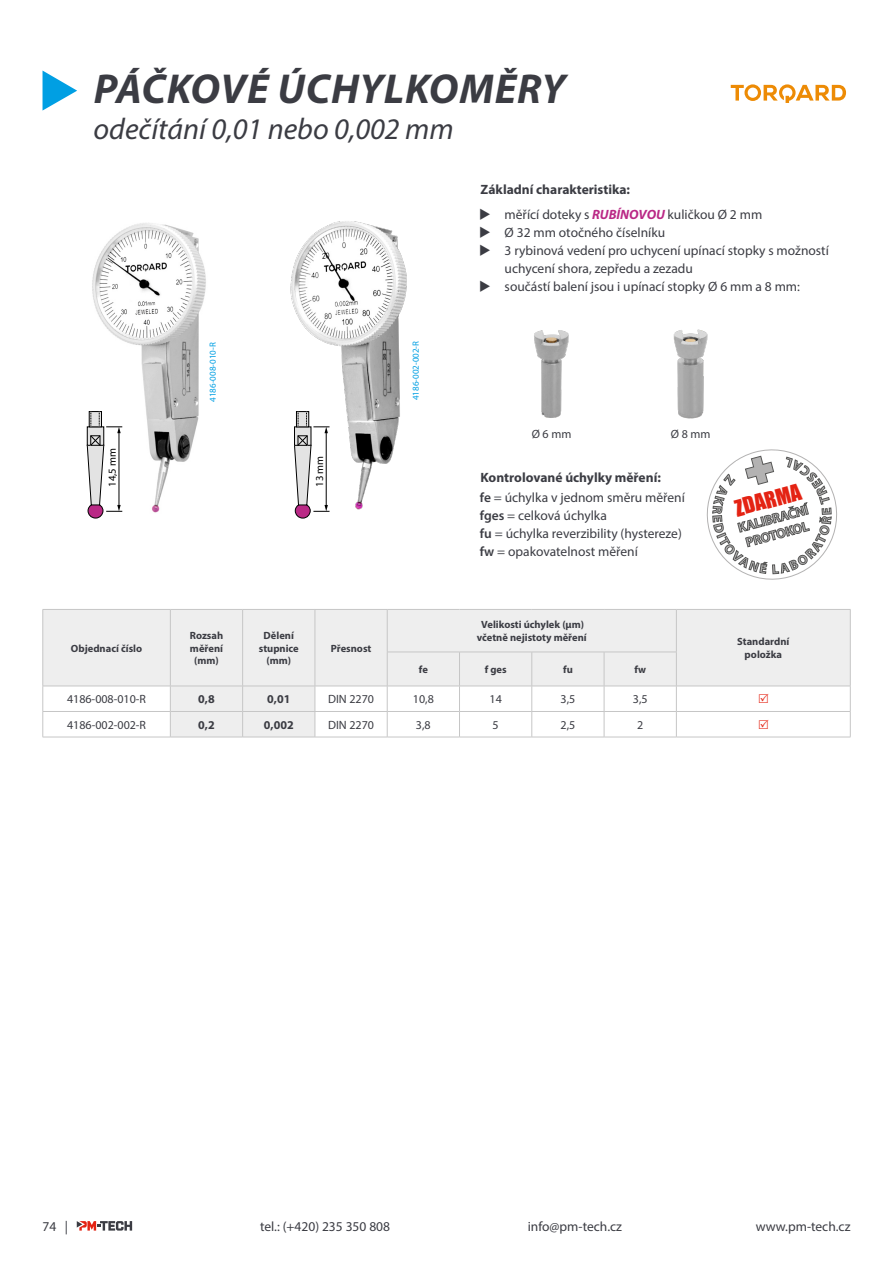
<style>
.page{position:relative;width:893px;height:1263px;background:#fff}
.page>*{position:absolute;margin:0;border:0;box-sizing:border-box;transform-origin:0 0}
.t1{font:italic 700 42px "Myriad Pro";letter-spacing:.02em;color:#3b3c43}
.t2{font:italic 30px "Myriad Pro";color:#3b3c43}
.t3{font:21px "Impact";color:#e42313}
.t4{font:13.5px/18px "Myriad Pro";color:#3b3c43}
.t5{font:700 13.5px/20.9px "Myriad Pro";color:#3b3c43}
.t6{font:700 13.35px/16px "Myriad Pro";color:#b3b2b2}
.t7{font:12px "Myriad Pro";color:#3b3c43}
.t8{font:700 12px "Myriad Pro";color:#3b3c43}
.t9{font:10.65px "Myriad Pro";color:#000}
.t10{font:700 10.5px/12.6px "Myriad Pro";color:#3b3c43;text-align:center}
.t11{font:9px "Myriad Pro";color:#009fe3}
.s1{font-weight:700;font-style:italic;color:#ba2986}
.s2{font-weight:600}
.s3{font-weight:400}
</style>
<div class="page">
<svg style="left:77px;top:1221px;width:55px;height:9px"></svg>
<svg style="left:44px;top:610px;width:806px;height:127px;fill:#eee"></svg>
<hr style="left:43px;top:609px;width:127px;height:1px;background:#c6c6c6">
<hr style="left:43px;top:610px;width:1px;height:42px;background:#c6c6c6">
<hr style="left:170px;top:609px;width:73px;height:1px;background:#c6c6c6">
<hr style="left:170px;top:610px;width:1px;height:42px;background:#c6c6c6">
<hr style="left:243px;top:609px;width:72px;height:1px;background:#c6c6c6">
<hr style="left:242px;top:610px;width:1px;height:42px;background:#c6c6c6">
<hr style="left:315px;top:609px;width:72px;height:1px;background:#c6c6c6">
<hr style="left:315px;top:610px;width:1px;height:42px;background:#c6c6c6">
<hr style="left:387px;top:609px;width:72px;height:1px;background:#c6c6c6">
<hr style="left:387px;top:610px;width:1px;height:42px;background:#c6c6c6">
<hr style="left:459px;top:609px;width:73px;height:1px;background:#c6c6c6">
<hr style="left:532px;top:609px;width:72px;height:1px;background:#c6c6c6">
<hr style="left:604px;top:609px;width:72px;height:1px;background:#c6c6c6">
<hr style="left:676px;top:609px;width:174px;height:1px;background:#c6c6c6">
<hr style="left:676px;top:610px;width:1px;height:42px;background:#c6c6c6">
<hr style="left:850px;top:610px;width:1px;height:42px;background:#c6c6c6">
<hr style="left:43px;top:652px;width:1px;height:34px;background:#c6c6c6">
<hr style="left:170px;top:652px;width:1px;height:34px;background:#c6c6c6">
<hr style="left:242px;top:652px;width:1px;height:34px;background:#c6c6c6">
<hr style="left:315px;top:652px;width:1px;height:34px;background:#c6c6c6">
<hr style="left:387px;top:652px;width:72px;height:1px;background:#c6c6c6">
<hr style="left:387px;top:652px;width:1px;height:34px;background:#c6c6c6">
<hr style="left:459px;top:652px;width:73px;height:1px;background:#c6c6c6">
<hr style="left:459px;top:652px;width:1px;height:34px;background:#c6c6c6">
<hr style="left:532px;top:652px;width:72px;height:1px;background:#c6c6c6">
<hr style="left:531px;top:652px;width:1px;height:34px;background:#c6c6c6">
<hr style="left:604px;top:652px;width:73px;height:1px;background:#c6c6c6">
<hr style="left:604px;top:652px;width:1px;height:34px;background:#c6c6c6">
<hr style="left:676px;top:652px;width:1px;height:34px;background:#c6c6c6">
<hr style="left:850px;top:652px;width:1px;height:34px;background:#c6c6c6">
<hr style="left:43px;top:686px;width:127px;height:1px;background:#c6c6c6">
<hr style="left:170px;top:686px;width:73px;height:1px;background:#c6c6c6">
<hr style="left:243px;top:686px;width:72px;height:1px;background:#c6c6c6">
<hr style="left:315px;top:686px;width:72px;height:1px;background:#c6c6c6">
<hr style="left:387px;top:686px;width:72px;height:1px;background:#c6c6c6">
<hr style="left:459px;top:686px;width:73px;height:1px;background:#c6c6c6">
<hr style="left:532px;top:686px;width:72px;height:1px;background:#c6c6c6">
<hr style="left:604px;top:686px;width:72px;height:1px;background:#c6c6c6">
<hr style="left:676px;top:686px;width:174px;height:1px;background:#c6c6c6">
<hr style="left:43px;top:711px;width:127px;height:1px;background:#c6c6c6">
<svg style="left:43px;top:686px;width:1px;height:51px"></svg>
<hr style="left:170px;top:711px;width:73px;height:1px;background:#c6c6c6">
<svg style="left:170px;top:687px;width:1px;height:50px"></svg>
<hr style="left:243px;top:711px;width:72px;height:1px;background:#c6c6c6">
<svg style="left:242px;top:687px;width:1px;height:50px"></svg>
<hr style="left:315px;top:711px;width:72px;height:1px;background:#c6c6c6">
<svg style="left:315px;top:686px;width:1px;height:51px"></svg>
<hr style="left:387px;top:711px;width:72px;height:1px;background:#c6c6c6">
<svg style="left:387px;top:686px;width:1px;height:51px"></svg>
<hr style="left:459px;top:711px;width:73px;height:1px;background:#c6c6c6">
<svg style="left:459px;top:687px;width:1px;height:50px"></svg>
<hr style="left:532px;top:711px;width:72px;height:1px;background:#c6c6c6">
<svg style="left:531px;top:686px;width:1px;height:51px"></svg>
<hr style="left:604px;top:711px;width:72px;height:1px;background:#c6c6c6">
<svg style="left:604px;top:686px;width:1px;height:51px"></svg>
<hr style="left:676px;top:711px;width:174px;height:1px;background:#c6c6c6">
<svg style="left:676px;top:687px;width:1px;height:50px"></svg>
<svg style="left:850px;top:686px;width:1px;height:51px"></svg>
<hr style="left:43px;top:737px;width:127px;height:1px;background:#c6c6c6">
<hr style="left:170px;top:737px;width:73px;height:1px;background:#c6c6c6">
<hr style="left:243px;top:737px;width:72px;height:1px;background:#c6c6c6">
<hr style="left:315px;top:737px;width:72px;height:1px;background:#c6c6c6">
<hr style="left:387px;top:737px;width:72px;height:1px;background:#c6c6c6">
<hr style="left:459px;top:737px;width:73px;height:1px;background:#c6c6c6">
<hr style="left:532px;top:737px;width:72px;height:1px;background:#c6c6c6">
<hr style="left:604px;top:737px;width:72px;height:1px;background:#c6c6c6">
<hr style="left:676px;top:737px;width:174px;height:1px;background:#c6c6c6">
<img style="left:534px;top:330px;width:35px;height:88px">
<img style="left:673px;top:329px;width:35px;height:90px">
<img style="left:88px;top:223px;width:118px;height:296px">
<div style="left:89px;top:411px;width:13px;height:16px;border:1px solid #000"></div>
<svg style="left:87px;top:412px;width:35px;height:106px"></svg>
<img style="left:290px;top:221px;width:117px;height:291px">
<div style="left:296px;top:411px;width:13px;height:16px;border:1px solid #000"></div>
<svg style="left:294px;top:412px;width:35px;height:106px"></svg>
<svg style="left:731px;top:84px;width:115px;height:18px"></svg>
<svg style="left:43px;top:71px;width:34px;height:40px"></svg>
<svg style="left:759px;top:694px;width:9px;height:9px"></svg>
<svg style="left:759px;top:719px;width:9px;height:10px"></svg>
<svg style="left:706px;top:449px;width:131px;height:131px"></svg>
<h1 class="t1" style="left:94px;top:61px;width:473px">PÁČKOVÉ ÚCHYLKOMĚRY</h1>
<h2 class="t2" style="left:94px;top:110px;width:361px">odečítání 0,01 nebo 0,002 mm</h2>
<p class="t5" style="left:481px;top:179px;width:151px">Základní charakteristika:</p>
<p class="t9" style="left:106px;top:487px;width:40px;rotate:-90deg">14,5 mm</p>
<p class="t10" style="left:71px;top:641px;width:73px">Objednací číslo</p>
<p class="t11" style="left:207px;top:402px;width:61px;rotate:-90deg">4186-008-010-R</p>
<p class="t9" style="left:313px;top:487px;width:33px;rotate:-90deg">13 mm</p>
<p class="t10" style="left:190px;top:629px;width:35px">Rozsah měření (mm)</p>
<p class="t10" style="left:259px;top:629px;width:42px">Dělení stupnice (mm)</p>
<p class="t10" style="left:331px;top:641px;width:42px">Přesnost</p>
<p class="t11" style="left:410px;top:400px;width:61px;rotate:-90deg">4186-002-002-R</p>
<p class="t4" style="left:505px;top:205px;width:326px">měřící doteky s <span class="s1">RUBÍNOVOU</span> kuličkou Ø 2 mm<br>Ø 32 mm otočného číselníku<br>3 rybinová vedení pro uchycení upínací stopky s možností uchycení shora, zepředu a zezadu<br>součástí balení jsou i upínací stopky Ø 6 mm a 8 mm:</p>
<p class="t7" style="left:532px;top:426px;width:41px">Ø 6 mm</p>
<p class="t7" style="left:671px;top:426px;width:41px">Ø 8 mm</p>
<p class="t5" style="left:480px;top:466px;width:206px">Kontrolované úchylky měření:<br><span class="s2">fe</span> <span class="s3">= úchylka v jednom směru měření</span></p>
<p class="t4" style="left:480px;top:507px;width:203px"><span class="s2">fges</span> = celková úchylka<br><span class="s2">fu</span> = úchylka reverzibility (hystereze) <span class="s2">fw</span> = opakovatelnost měření</p>
<h3 class="t3" style="left:731px;top:493px;width:69px;rotate:-15deg">ZDARMA</h3>
<p class="t6" style="left:736px;top:520px;width:74px;rotate:-15deg">KALIBRAČNÍ<br>PROTOKOL</p>
<p class="t10" style="left:477px;top:618px;width:111px">Velikosti úchylek (µm) včetně nejistoty měření</p>
<p class="t10" style="left:737px;top:635px;width:54px">Standardní položka</p>
<p class="t10" style="left:419px;top:663px;width:11px">fe</p>
<p class="t10" style="left:485px;top:663px;width:23px">f ges</p>
<p class="t10" style="left:563px;top:663px;width:11px">fu</p>
<p class="t10" style="left:634px;top:663px;width:13px">fw</p>
<p class="t7" style="left:67px;top:692px;width:81px">4186-008-010-R</p>
<p class="t8" style="left:198px;top:691px;width:18px">0,8</p>
<p class="t8" style="left:267px;top:691px;width:25px">0,01</p>
<p class="t7" style="left:328px;top:692px;width:47px">DIN 2270</p>
<p class="t7" style="left:413px;top:692px;width:22px">10,8</p>
<p class="t7" style="left:489px;top:692px;width:14px">14</p>
<p class="t7" style="left:561px;top:692px;width:16px">3,5</p>
<p class="t7" style="left:633px;top:692px;width:16px">3,5</p>
<p class="t7" style="left:67px;top:717px;width:81px">4186-002-002-R</p>
<p class="t8" style="left:198px;top:717px;width:18px">0,2</p>
<p class="t8" style="left:264px;top:717px;width:31px">0,002</p>
<p class="t7" style="left:328px;top:717px;width:47px">DIN 2270</p>
<p class="t7" style="left:416px;top:717px;width:16px">3,8</p>
<p class="t7" style="left:493px;top:717px;width:8px">5</p>
<p class="t7" style="left:561px;top:717px;width:16px">2,5</p>
<p class="t7" style="left:637px;top:717px;width:8px">2</p>
<p class="t4" style="left:43px;top:1217px;width:27px">74 |</p>
<p class="t4" style="left:260px;top:1217px;width:132px">tel.: (+420) 235 350 808</p>
<p class="t4" style="left:528px;top:1217px;width:96px">info@pm-tech.cz</p>
<p class="t4" style="left:756px;top:1217px;width:96px">www.pm-tech.cz</p>
</div>
